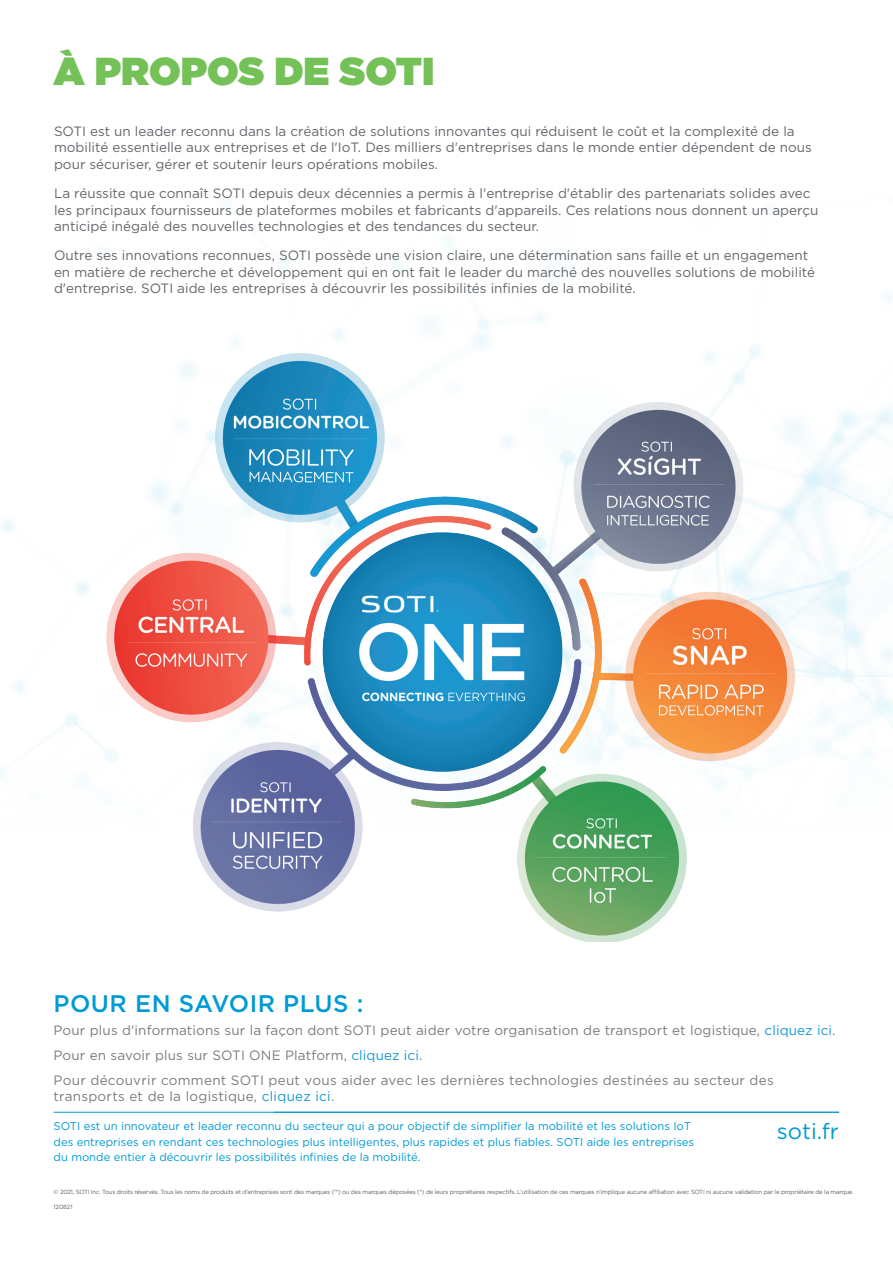
<style>
.page{position:relative;width:893px;height:1263px;background:#fff}
.page>*{position:absolute;margin:0;border:0;box-sizing:border-box;transform-origin:0 0}
.t1{font:900 39px "Gotham";color:#74c157}
.Bullets_2_-smaller_t{font:500 24px "Gotham";letter-spacing:.02em;color:#009ad4}
.t2{font:22.05px "Gotham";color:#009ad4}
.t3{font:13.5px/16.5px "Gotham";color:#63666b}
.Bullets_2_-smaller_t-2{font:13.5px/16.2px "Gotham";letter-spacing:.01em;color:#7c7c81}
.t4{font:11.25px/15.6px "Gotham";color:#009ad4}
.t5{font:6px "Gotham";letter-spacing:-.03em;color:#5b6066}
.s1{color:#1799d5}
</style>
<div class="page">
<hr style="left:54px;top:1112px;width:785px;height:1px;background:#009ad4">
<img style="left:76px;top:317px;width:751px;height:624px">
<p class="t1" style="left:54px;top:43px;width:382px">À PROPOS DE SOTI</p>
<p class="t3" style="left:54px;top:122px;width:759px">SOTI est un leader reconnu dans la création de solutions innovantes qui réduisent le coût et la complexité de la mobilité essentielle aux entreprises et de l'IoT. Des milliers d'entreprises dans le monde entier dépendent de nous pour sécuriser, gérer et soutenir leurs opérations mobiles.</p>
<p class="t3" style="left:54px;top:185px;width:766px">La réussite que connaît SOTI depuis deux décennies a permis à l'entreprise d'établir des partenariats solides avec les principaux fournisseurs de plateformes mobiles et fabricants d'appareils. Ces relations nous donnent un aperçu anticipé inégalé des nouvelles technologies et des tendances du secteur.</p>
<p class="t3" style="left:54px;top:247px;width:763px">Outre ses innovations reconnues, SOTI possède une vision claire, une détermination sans faille et un engagement en matière de recherche et développement qui en ont fait le leader du marché des nouvelles solutions de mobilité d'entreprise. SOTI aide les entreprises à découvrir les possibilités infinies de la mobilité.</p>
<p class="Bullets_2_-smaller_t" style="left:54px;top:988px;width:311px">POUR EN SAVOIR PLUS :</p>
<p class="Bullets_2_-smaller_t-2" style="left:54px;top:1022px;width:783px">Pour plus d'informations sur la façon dont SOTI peut aider votre organisation de transport et logistique, <span class="s1">cliquez ici</span>.</p>
<p class="Bullets_2_-smaller_t-2" style="left:54px;top:1047px;width:370px">Pour en savoir plus sur SOTI ONE Platform, <span class="s1">cliquez ici</span>.</p>
<p class="Bullets_2_-smaller_t-2" style="left:54px;top:1071px;width:722px">Pour découvrir comment SOTI peut vous aider avec les dernières technologies destinées au secteur des transports et de la logistique, <span class="s1">cliquez ici</span>.</p>
<p class="t4" style="left:54px;top:1118px;width:642px">SOTI est un innovateur et leader reconnu du secteur qui a pour objectif de simplifier la mobilité et les solutions IoT des entreprises en rendant ces technologies plus intelligentes, plus rapides et plus fiables. SOTI aide les entreprises du monde entier à découvrir les possibilités infinies de la mobilité.</p>
<p class="t2" style="left:777px;top:1117px;width:64px">soti.fr</p>
<p class="t5" style="left:54px;top:1188px;width:802px">© 2021, SOTI Inc. Tous droits réservés. Tous les noms de produits et d’entreprises sont des marques (™) ou des marques déposées (®) de leurs propriétaires respectifs. L’utilisation de ces marques n’implique aucune affiliation avec SOTI ni aucune validation par le propriétaire de la marque.</p>
<p class="t5" style="left:54px;top:1202px;width:20px">120821</p>
</div>
